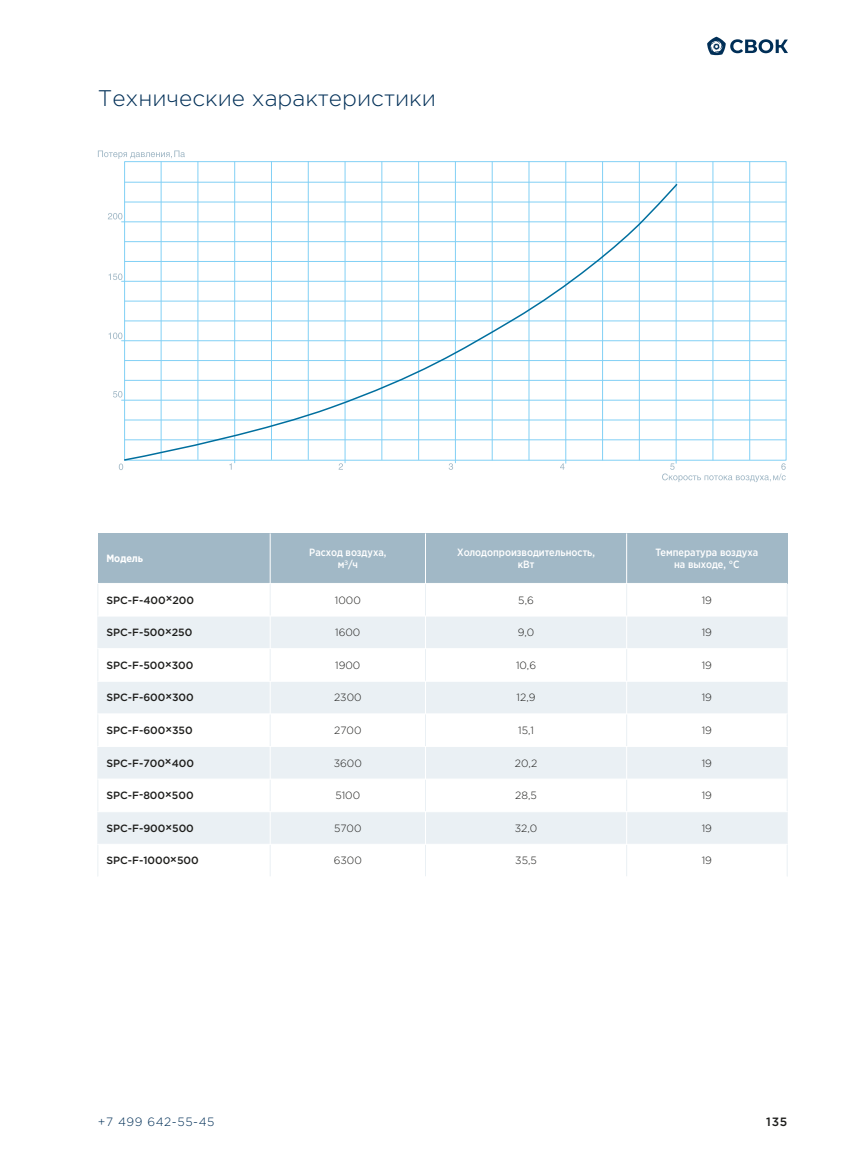
<style>
.page{position:relative;width:851px;height:1149px;background:#fff}
.page>*{position:absolute;margin:0;border:0;box-sizing:border-box;transform-origin:0 0}
.t1{font:300 22.5px "Gotham Pro";color:#002f57}
.t2{font:300 12px "Gotham Pro";letter-spacing:.05em;color:#002f57}
.t3{font:500 12px "Gotham Pro";color:#1d1d1b}
.t4{font:500 10.5px "Gotham Pro";color:#1d1d1b}
.t5{font:300 10.5px "Gotham Pro";color:#1d1d1b}
.t6{font:500 10.5px/12px "Gotham Pro Narrow";color:#fff;text-align:center}
.t7{font:700 10.5px "Gotham Pro Narrow";color:#fff}
.s1{font-family:"Open Sans";font-weight:400}
</style>
<div class="page">
<svg style="left:707px;top:37px;width:80px;height:18px"></svg>
<div style="left:98px;top:533px;width:689px;height:50px;background:#a1b8c6"></div>
<svg style="left:98px;top:617px;width:688px;height:226px;fill:#eaf0f4"></svg>
<hr style="left:425px;top:583px;width:1px;height:32px;background:#eaf0f4">
<hr style="left:626px;top:583px;width:1px;height:32px;background:#eaf0f4">
<hr style="left:786px;top:583px;width:1px;height:32px;background:#eaf0f4">
<hr style="left:97px;top:583px;width:1px;height:32px;background:#eaf0f4">
<hr style="left:425px;top:648px;width:1px;height:32px;background:#eaf0f4">
<hr style="left:626px;top:648px;width:1px;height:32px;background:#eaf0f4">
<hr style="left:786px;top:648px;width:1px;height:32px;background:#eaf0f4">
<hr style="left:97px;top:648px;width:1px;height:32px;background:#eaf0f4">
<hr style="left:425px;top:714px;width:1px;height:32px;background:#eaf0f4">
<hr style="left:626px;top:714px;width:1px;height:32px;background:#eaf0f4">
<hr style="left:786px;top:714px;width:1px;height:32px;background:#eaf0f4">
<hr style="left:97px;top:714px;width:1px;height:32px;background:#eaf0f4">
<hr style="left:425px;top:779px;width:1px;height:32px;background:#eaf0f4">
<hr style="left:626px;top:779px;width:1px;height:32px;background:#eaf0f4">
<hr style="left:786px;top:779px;width:1px;height:32px;background:#eaf0f4">
<hr style="left:97px;top:779px;width:1px;height:32px;background:#eaf0f4">
<hr style="left:425px;top:844px;width:1px;height:32px;background:#eaf0f4">
<hr style="left:626px;top:844px;width:1px;height:32px;background:#eaf0f4">
<hr style="left:786px;top:844px;width:1px;height:32px;background:#eaf0f4">
<hr style="left:97px;top:844px;width:1px;height:32px;background:#eaf0f4">
<hr style="left:270px;top:583px;width:1px;height:32px;background:#eaf0f4">
<hr style="left:97px;top:616px;width:1px;height:32px;background:#eaf0f4">
<hr style="left:786px;top:616px;width:1px;height:32px;background:#eaf0f4">
<hr style="left:270px;top:648px;width:1px;height:32px;background:#eaf0f4">
<hr style="left:97px;top:681px;width:1px;height:32px;background:#eaf0f4">
<hr style="left:786px;top:681px;width:1px;height:32px;background:#eaf0f4">
<hr style="left:270px;top:714px;width:1px;height:32px;background:#eaf0f4">
<hr style="left:97px;top:746px;width:1px;height:32px;background:#eaf0f4">
<hr style="left:786px;top:746px;width:1px;height:32px;background:#eaf0f4">
<hr style="left:270px;top:779px;width:1px;height:32px;background:#eaf0f4">
<hr style="left:97px;top:811px;width:1px;height:32px;background:#eaf0f4">
<hr style="left:786px;top:811px;width:1px;height:32px;background:#eaf0f4">
<hr style="left:270px;top:844px;width:1px;height:32px;background:#eaf0f4">
<hr style="left:270px;top:533px;width:1px;height:50px;background:#fff">
<hr style="left:425px;top:533px;width:1px;height:50px;background:#fff">
<hr style="left:626px;top:533px;width:1px;height:50px;background:#fff">
<hr style="left:270px;top:615px;width:1px;height:33px;background:#fff">
<hr style="left:425px;top:616px;width:1px;height:32px;background:#fff">
<hr style="left:626px;top:616px;width:1px;height:32px;background:#fff">
<hr style="left:270px;top:680px;width:1px;height:34px;background:#fff">
<hr style="left:425px;top:681px;width:1px;height:32px;background:#fff">
<hr style="left:626px;top:681px;width:1px;height:32px;background:#fff">
<hr style="left:270px;top:746px;width:1px;height:33px;background:#fff">
<hr style="left:425px;top:746px;width:1px;height:32px;background:#fff">
<hr style="left:626px;top:746px;width:1px;height:32px;background:#fff">
<hr style="left:270px;top:811px;width:1px;height:33px;background:#fff">
<hr style="left:425px;top:811px;width:1px;height:33px;background:#fff">
<hr style="left:626px;top:811px;width:1px;height:33px;background:#fff">
<hr style="left:98px;top:648px;width:172px;height:1px;background:#fff">
<hr style="left:270px;top:680px;width:517px;height:1px;background:#fff">
<hr style="left:98px;top:713px;width:172px;height:1px;background:#fff">
<hr style="left:270px;top:746px;width:517px;height:1px;background:#fff">
<hr style="left:98px;top:778px;width:172px;height:1px;background:#fff">
<hr style="left:270px;top:811px;width:517px;height:1px;background:#fff">
<hr style="left:270px;top:583px;width:517px;height:1px;background:#fff">
<hr style="left:270px;top:648px;width:517px;height:1px;background:#fff">
<hr style="left:98px;top:680px;width:172px;height:1px;background:#fff">
<hr style="left:270px;top:713px;width:517px;height:1px;background:#fff">
<hr style="left:98px;top:746px;width:172px;height:1px;background:#fff">
<hr style="left:270px;top:778px;width:517px;height:1px;background:#fff">
<hr style="left:98px;top:811px;width:172px;height:1px;background:#fff">
<svg style="left:98px;top:150px;width:87px;height:9px"></svg>
<svg style="left:108px;top:332px;width:14px;height:7px"></svg>
<svg style="left:108px;top:273px;width:14px;height:7px"></svg>
<svg style="left:108px;top:213px;width:14px;height:6px"></svg>
<svg style="left:338px;top:463px;width:5px;height:6px"></svg>
<svg style="left:448px;top:463px;width:5px;height:6px"></svg>
<svg style="left:560px;top:463px;width:4px;height:6px"></svg>
<svg style="left:113px;top:391px;width:9px;height:6px"></svg>
<svg style="left:229px;top:463px;width:3px;height:6px"></svg>
<svg style="left:119px;top:463px;width:4px;height:7px"></svg>
<svg style="left:662px;top:463px;width:123px;height:19px"></svg>
<hr style="left:124px;top:202px;width:662px;height:1px;background:#82d0f5">
<hr style="left:124px;top:182px;width:662px;height:1px;background:#82d0f5">
<hr style="left:124px;top:241px;width:662px;height:1px;background:#82d0f5">
<hr style="left:124px;top:261px;width:662px;height:1px;background:#82d0f5">
<hr style="left:124px;top:301px;width:662px;height:1px;background:#82d0f5">
<hr style="left:124px;top:320px;width:662px;height:1px;background:#82d0f5">
<hr style="left:122px;top:221px;width:664px;height:1px;background:#82d0f5">
<hr style="left:122px;top:281px;width:664px;height:1px;background:#82d0f5">
<hr style="left:124px;top:360px;width:662px;height:1px;background:#82d0f5">
<hr style="left:124px;top:380px;width:662px;height:1px;background:#82d0f5">
<hr style="left:122px;top:340px;width:664px;height:1px;background:#82d0f5">
<hr style="left:124px;top:419px;width:662px;height:1px;background:#82d0f5">
<hr style="left:124px;top:439px;width:662px;height:1px;background:#82d0f5">
<hr style="left:122px;top:400px;width:664px;height:1px;background:#82d0f5">
<hr style="left:161px;top:162px;width:1px;height:297px;background:#82d0f5">
<hr style="left:234px;top:162px;width:1px;height:300px;background:#82d0f5">
<hr style="left:345px;top:162px;width:1px;height:300px;background:#82d0f5">
<hr style="left:455px;top:162px;width:1px;height:300px;background:#82d0f5">
<hr style="left:565px;top:162px;width:1px;height:301px;background:#82d0f5">
<hr style="left:198px;top:161px;width:1px;height:298px;background:#82d0f5">
<hr style="left:308px;top:161px;width:1px;height:298px;background:#82d0f5">
<hr style="left:418px;top:162px;width:1px;height:297px;background:#82d0f5">
<hr style="left:381px;top:162px;width:1px;height:297px;background:#82d0f5">
<hr style="left:271px;top:161px;width:1px;height:298px;background:#82d0f5">
<hr style="left:602px;top:162px;width:1px;height:298px;background:#82d0f5">
<hr style="left:675px;top:162px;width:1px;height:301px;background:#82d0f5">
<hr style="left:492px;top:162px;width:1px;height:298px;background:#82d0f5">
<hr style="left:528px;top:162px;width:1px;height:298px;background:#82d0f5">
<hr style="left:639px;top:162px;width:1px;height:298px;background:#82d0f5">
<hr style="left:712px;top:162px;width:1px;height:298px;background:#82d0f5">
<hr style="left:749px;top:162px;width:1px;height:297px;background:#82d0f5">
<svg style="left:123px;top:183px;width:555px;height:278px"></svg>
<h1 class="t1" style="left:98px;top:89px;width:339px">Технические характеристики</h1>
<p class="t7" style="left:106px;top:554px;width:38px">Модель</p>
<p class="t6" style="left:309px;top:547px;width:79px">Расход воздуха, м<span class="s1">³</span>/ч</p>
<p class="t6" style="left:457px;top:547px;width:139px">Холодопроизводительность, кВт</p>
<p class="t6" style="left:655px;top:547px;width:104px">Температура воздуха на выходе, °С</p>
<p class="t4" style="left:106px;top:595px;width:89px">SPC-F-400×200</p>
<p class="t5" style="left:335px;top:595px;width:27px">1000</p>
<p class="t5" style="left:518px;top:595px;width:17px">5,6</p>
<p class="t5" style="left:701px;top:595px;width:12px">19</p>
<p class="t4" style="left:106px;top:628px;width:87px">SPC-F-500×250</p>
<p class="t5" style="left:335px;top:628px;width:27px">1600</p>
<p class="t5" style="left:517px;top:628px;width:18px">9,0</p>
<p class="t5" style="left:701px;top:628px;width:12px">19</p>
<p class="t4" style="left:106px;top:661px;width:89px">SPC-F-500×300</p>
<p class="t5" style="left:335px;top:661px;width:27px">1900</p>
<p class="t5" style="left:516px;top:661px;width:22px">10,6</p>
<p class="t5" style="left:701px;top:661px;width:12px">19</p>
<p class="t4" style="left:106px;top:693px;width:89px">SPC-F-600×300</p>
<p class="t5" style="left:334px;top:693px;width:29px">2300</p>
<p class="t5" style="left:516px;top:693px;width:20px">12,9</p>
<p class="t5" style="left:701px;top:693px;width:12px">19</p>
<p class="t4" style="left:106px;top:726px;width:88px">SPC-F-600×350</p>
<p class="t5" style="left:334px;top:726px;width:29px">2700</p>
<p class="t5" style="left:518px;top:726px;width:17px">15,1</p>
<p class="t5" style="left:701px;top:726px;width:12px">19</p>
<p class="t4" style="left:106px;top:758px;width:89px">SPC-F-700×400</p>
<p class="t5" style="left:334px;top:758px;width:30px">3600</p>
<p class="t5" style="left:515px;top:758px;width:24px">20,2</p>
<p class="t5" style="left:701px;top:758px;width:12px">19</p>
<p class="t4" style="left:106px;top:791px;width:89px">SPC-F-800×500</p>
<p class="t5" style="left:335px;top:791px;width:26px">5100</p>
<p class="t5" style="left:515px;top:791px;width:23px">28,5</p>
<p class="t5" style="left:701px;top:791px;width:12px">19</p>
<p class="t4" style="left:106px;top:823px;width:89px">SPC-F-900×500</p>
<p class="t5" style="left:334px;top:823px;width:29px">5700</p>
<p class="t5" style="left:514px;top:823px;width:24px">32,0</p>
<p class="t5" style="left:701px;top:823px;width:12px">19</p>
<p class="t4" style="left:106px;top:856px;width:94px">SPC-F-1000×500</p>
<p class="t5" style="left:334px;top:856px;width:30px">6300</p>
<p class="t5" style="left:515px;top:856px;width:23px">35,5</p>
<p class="t5" style="left:701px;top:856px;width:12px">19</p>
<p class="t2" style="left:98px;top:1117px;width:118px">+7 499 642-55-45</p>
<p class="t3" style="left:766px;top:1117px;width:22px">135</p>
</div>
